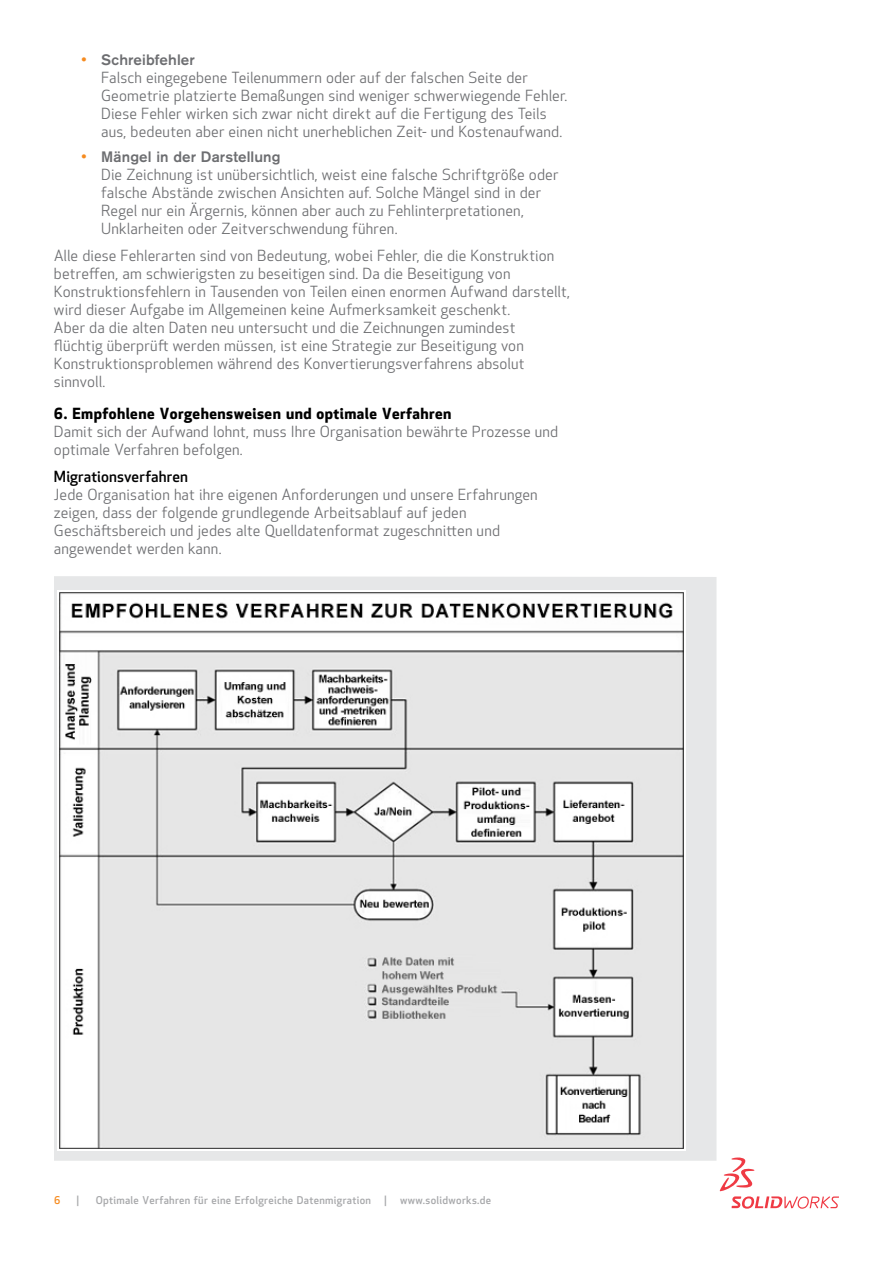
<style>
.page{position:relative;width:893px;height:1263px;background:#fff}
.page>*{position:absolute;margin:0;border:0;box-sizing:border-box;transform-origin:0 0}
.t1{font:15px/18px "SW Apex New";letter-spacing:.01em;color:#6d6e71}
.t2{font:700 15px "SW Apex New";letter-spacing:.03em;color:#000}
.t3{font:500 15px "Akzidenz Grotesk BE";letter-spacing:.01em;color:#6d6e71}
.t4{font:500 15px "SW Apex New";letter-spacing:.01em;color:#000}
.t5{font:500 10.5px "SW Apex New";letter-spacing:.03em;color:#a7a8aa}
.t6{font:500 10.5px "SW Apex New";color:#f68b1f}
.s1{font-family:"SW Apex New";color:#f68b1f}
</style>
<div class="page">
<div style="left:54px;top:576px;width:662px;height:585px;background:#e6e7e8"></div>
<img style="left:57px;top:590px;width:628px;height:560px">
<svg style="left:719px;top:1157px;width:120px;height:52px"></svg>
<p class="t3" style="left:81px;top:51px;width:115px"><span class="s1">•</span> Schreibfehler</p>
<p class="t1" style="left:101px;top:69px;width:468px">Falsch eingegebene Teilenummern oder auf der falschen Seite der Geometrie platzierte Bemaßungen sind weniger schwerwiegende Fehler.<br>Diese Fehler wirken sich zwar nicht direkt auf die Fertigung des Teils aus, bedeuten aber einen nicht unerheblichen Zeit- und Kostenaufwand.</p>
<p class="t3" style="left:81px;top:148px;width:201px"><span class="s1">•</span> Mängel in der Darstellung</p>
<p class="t1" style="left:101px;top:166px;width:459px">Die Zeichnung ist unübersichtlich, weist eine falsche Schriftgröße oder falsche Abstände zwischen Ansichten auf. Solche Mängel sind in der Regel nur ein Ärgernis, können aber auch zu Fehlinterpretationen, Unklarheiten oder Zeitverschwendung führen.</p>
<p class="t1" style="left:54px;top:247px;width:518px">Alle diese Fehlerarten sind von Bedeutung, wobei Fehler, die die Konstruktion betreffen, am schwierigsten zu beseitigen sind. Da die Beseitigung von Konstruktionsfehlern in Tausenden von Teilen einen enormen Aufwand darstellt, wird dieser Aufgabe im Allgemeinen keine Aufmerksamkeit geschenkt.<br>Aber da die alten Daten neu untersucht und die Zeichnungen zumindest<br>flüchtig überprüft werden müssen, ist eine Strategie zur Beseitigung von Konstruktionsproblemen während des Konvertierungsverfahrens absolut sinnvoll.</p>
<p class="t2" style="left:54px;top:402px;width:399px">6. Empfohlene Vorgehensweisen und optimale Verfahren</p>
<p class="t1" style="left:54px;top:422px;width:506px">Damit sich der Aufwand lohnt, muss I hre Organisation bewährte Prozesse und optimale Verfahren befolgen.</p>
<p class="t4" style="left:54px;top:466px;width:136px">Migrationsverfahren</p>
<p class="t1" style="left:54px;top:485px;width:485px">Jede Organisation hat ihre eigenen Anforderungen und unsere Erfahrungen zeigen, dass der folgende grundlegende Arbeitsablauf auf jeden Geschäftsbereich und jedes alte Quelldatenformat zugeschnitten und angewendet werden kann.</p>
<p class="t6" style="left:54px;top:1193px;width:8px">6</p>
<p class="t5" style="left:77px;top:1193px;width:4px">|</p>
<p class="t5" style="left:96px;top:1193px;width:277px">Optimale Verfahren für eine Erfolgreiche Datenmigration</p>
<p class="t5" style="left:384px;top:1193px;width:4px">|</p>
<p class="t5" style="left:400px;top:1193px;width:93px">www.solidworks.de</p>
</div>
